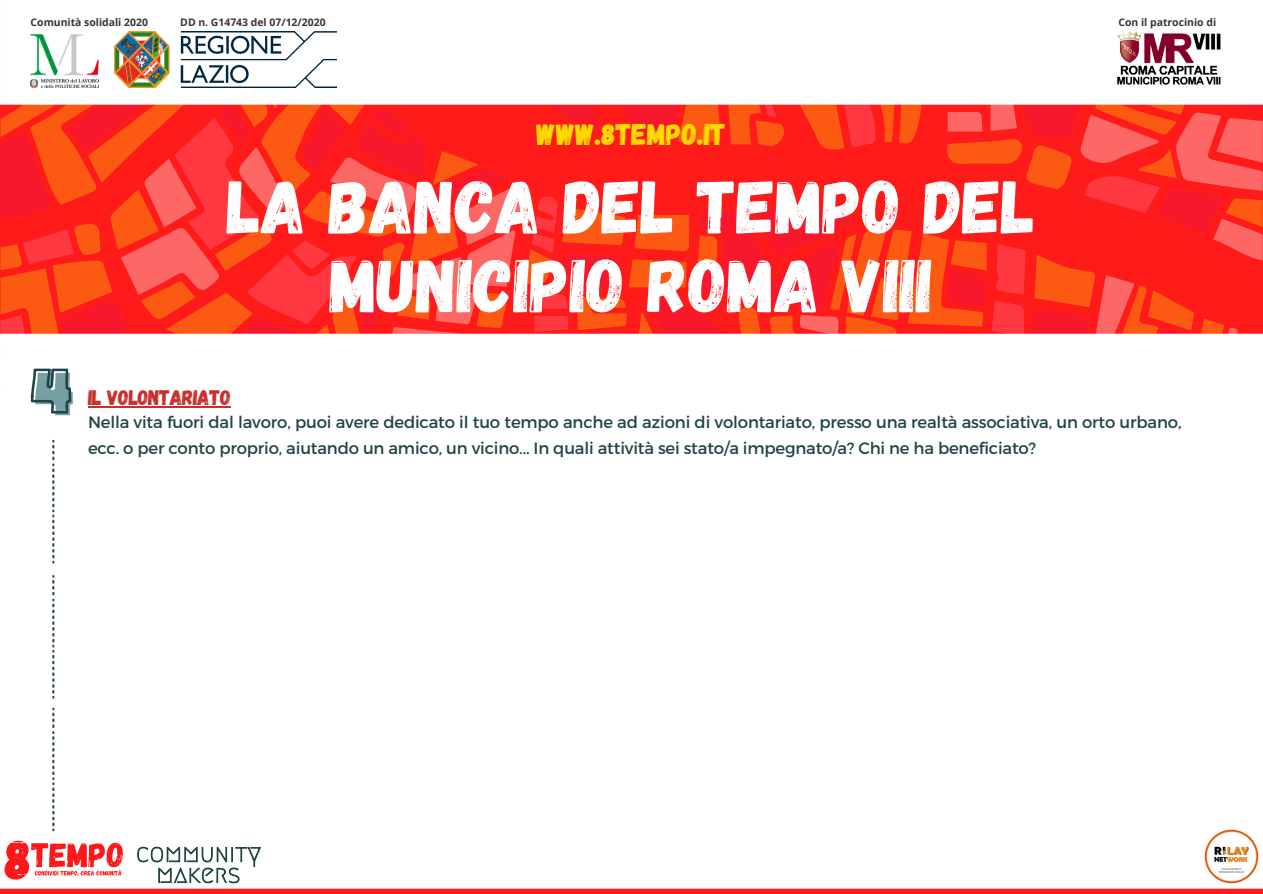
<style>
.page{position:relative;width:1263px;height:894px;background:#fff}
.page>*{position:absolute;margin:0;border:0;box-sizing:border-box;transform-origin:0 0}
.t1{font:75px/78.8px "Gagalin";color:#fff;text-align:center}
.t2{font:67.35px "Cubao Free Regular";color:#76a0a3}
.t3{font:30px "Gagalin";color:#ffd900}
.t4{font:21px "Gagalin";letter-spacing:-.02em;color:#c6302c}
.t5{font:16.5px/25.8px "Montserrat";letter-spacing:-.01em;color:#204447}
.t6{font:700 10.35px "Open Sans";color:#373535}
</style>
<div class="page">
<svg style="left:0;top:105px;width:1263px;height:228px;fill:#ff1b19"></svg>
<img style="left:4px;top:840px;width:119px;height:40px">
<svg style="left:137px;top:846px;width:124px;height:37px"></svg>
<img style="left:31px;top:34px;width:68px;height:54px">
<img style="left:114px;top:31px;width:223px;height:56px">
<img style="left:1116px;top:31px;width:105px;height:54px">
<img style="left:1204px;top:829px;width:55px;height:55px">
<svg style="left:52px;top:440px;width:2px;height:123px"></svg>
<hr style="left:88px;top:406px;width:142px;height:1px;background:#c6302c">
<svg style="left:52px;top:575px;width:2px;height:123px"></svg>
<svg style="left:52px;top:707px;width:2px;height:124px"></svg>
<svg style="left:30px;top:368px;width:42px;height:46px"></svg>
<p class="t6" style="left:31px;top:15px;width:119px">Comunità solidali 2020</p>
<p class="t6" style="left:180px;top:15px;width:147px">DD n. G14743 del 07/12/2020</p>
<p class="t6" style="left:1118px;top:15px;width:99px">Con il patrocinio di</p>
<h3 class="t3" style="left:536px;top:115px;width:191px">WWW.8TEMPO.IT</h3>
<h1 class="t1" style="left:227px;top:164px;width:809px">LA BANCA DEL TEMPO DEL<br>MUNICIPIO ROMA VIII</h1>
<h2 class="t2" style="left:34px;top:361px;width:42px">4</h2>
<p class="t4" style="left:88px;top:384px;width:144px">IL VOLONTARIATO</p>
<p class="t5" style="left:88px;top:408px;width:1095px">Nella vita fuori dal lavoro, puoi avere dedicato il tuo tempo anche ad azioni di volontariato, presso una realtà associativa, un orto urbano, ecc. o per conto proprio, aiutando un amico, un vicino... In quali attività sei stato/a impegnato/a? Chi ne ha beneficiato?</p>
</div>
